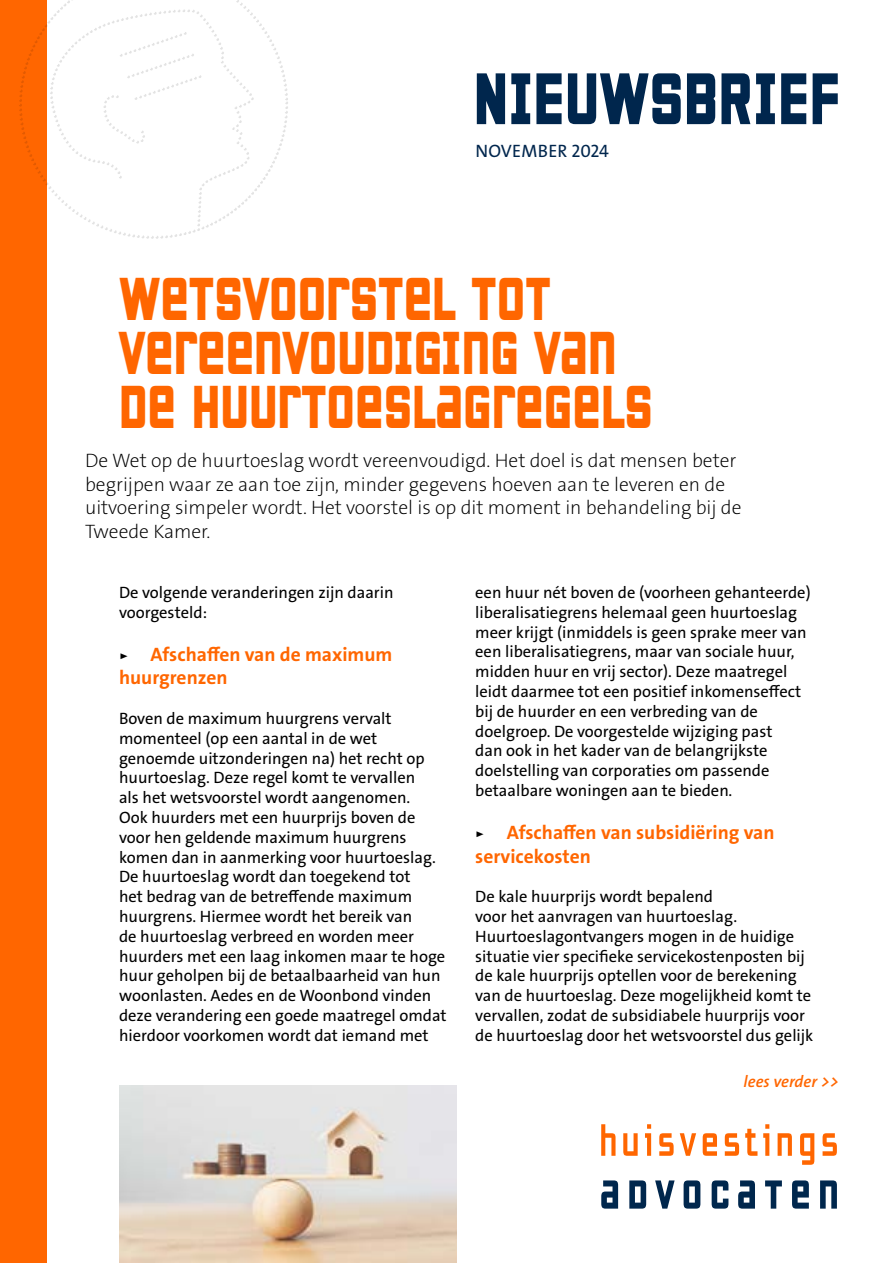
<style>
.page{position:relative;width:893px;height:1263px;background:#fff}
.page>*{position:absolute;margin:0;border:0;box-sizing:border-box;transform-origin:0 0}
.t1{font:65.25px "Gagarin Anna";color:#00264d;scale:.87 1}
.t2{font:54px/54px "Gagarin Anna";color:#f60;scale:.87 1}
.t3{font:19.5px/23.4px "The Sans HP2 Ex Lig";color:#000}
.t4{font:19.5px/23.4px "The Sans LP7 Bld";color:#f60}
.t5{font:18px "The Sans HP5 Plain";letter-spacing:.015em;color:#00264d}
.t6{font:16.5px/19.8px "The Sans HP5 Plain";color:#000}
.t7{font:16.5px "The Sans LP6 Se Bld IT";color:#f60}
.s1{font-family:"The Sans HP5 Plain";font-size:16.5px;color:#000}
</style>
<div class="page">
<div style="left:0;top:0;width:47px;height:1263px;background:#f60"></div>
<svg style="left:601px;top:1124px;width:14px;height:32px"></svg>
<svg style="left:623px;top:1133px;width:15px;height:23px"></svg>
<svg style="left:645px;top:1124px;width:6px;height:32px"></svg>
<svg style="left:659px;top:1133px;width:15px;height:23px"></svg>
<svg style="left:680px;top:1133px;width:16px;height:23px"></svg>
<svg style="left:703px;top:1133px;width:14px;height:23px"></svg>
<svg style="left:725px;top:1133px;width:14px;height:23px"></svg>
<svg style="left:745px;top:1129px;width:12px;height:27px"></svg>
<svg style="left:763px;top:1124px;width:6px;height:32px"></svg>
<svg style="left:778px;top:1133px;width:14px;height:23px"></svg>
<svg style="left:800px;top:1133px;width:14px;height:32px"></svg>
<svg style="left:822px;top:1133px;width:15px;height:23px"></svg>
<svg style="left:601px;top:1180px;width:17px;height:28px"></svg>
<svg style="left:629px;top:1180px;width:17px;height:28px"></svg>
<svg style="left:655px;top:1180px;width:20px;height:28px"></svg>
<svg style="left:684px;top:1180px;width:16px;height:28px"></svg>
<svg style="left:712px;top:1180px;width:16px;height:28px"></svg>
<svg style="left:738px;top:1180px;width:17px;height:28px"></svg>
<svg style="left:765px;top:1180px;width:17px;height:28px"></svg>
<svg style="left:792px;top:1180px;width:17px;height:28px"></svg>
<svg style="left:820px;top:1180px;width:17px;height:28px"></svg>
<img style="left:120px;top:1085px;width:337px;height:178px">
<svg style="left:19px;top:0;width:268px;height:237px"></svg>
<svg style="left:48px;top:8px;width:206px;height:218px"></svg>
<h1 class="t1" style="left:474px;top:57px;width:421px">NIEUWSBRIEF</h1>
<p class="t5" style="left:475px;top:139px;width:135px">NOVEMBER 2024</p>
<h2 class="t2" style="left:119px;top:271px;width:615px">WETSVOORSTEL TOT<br>VEREENVOUDIGING VAN<br>DE HUURTOESLAGREGELS</h2>
<p class="t3" style="left:85px;top:449px;width:658px">De Wet op de huurtoeslag wordt vereenvoudigd. Het doel is dat mensen beter begrijpen waar ze aan toe zijn, minder gegevens hoeven aan te leveren en de uitvoering simpeler wordt. Het voorstel is op dit moment in behandeling bij de Tweede Kamer.</p>
<p class="t6" style="left:119px;top:583px;width:276px">De volgende veranderingen zijn daarin voorgesteld:</p>
<p class="t4" style="left:119px;top:643px;width:275px"><span class="s1">▹</span> Afschaffen van de maximum huurgrenzen</p>
<p class="t6" style="left:119px;top:709px;width:329px">Boven de maximum huurgrens vervalt momenteel (op een aantal in de wet genoemde uitzonderingen na) het recht op huurtoeslag. Deze regel komt te vervallen<br>als het wetsvoorstel wordt aangenomen.<br>Ook huurders met een huurprijs boven de voor hen geldende maximum huurgrens komen dan in aanmerking voor huurtoeslag.<br>De huurtoeslag wordt dan toegekend tot<br>het bedrag van de betreffende maximum huurgrens. Hiermee wordt het bereik van<br>de huurtoeslag verbreed en worden meer huurders met een laag inkomen maar te hoge huur geholpen bij de betaalbaarheid van hun woonlasten. Aedes en de Woonbond vinden deze verandering een goede maatregel omdat hierdoor voorkomen wordt dat iemand met</p>
<p class="t6" style="left:475px;top:583px;width:337px">een huur nét boven de (voorheen gehanteerde) liberalisatiegrens helemaal geen huurtoeslag meer krijgt (inmiddels is geen sprake meer van een liberalisatiegrens, maar van sociale huur, midden huur en vrij sector). Deze maatregel leidt daarmee tot een positief inkomenseffect bij de huurder en een verbreding van de doelgroep. De voorgestelde wijziging past<br>dan ook in het kader van de belangrijkste doelstelling van corporaties om passende betaalbare woningen aan te bieden.</p>
<p class="t4" style="left:475px;top:821px;width:301px"><span class="s1">▹</span> Afschaffen van subsidiëring van servicekosten</p>
<p class="t6" style="left:475px;top:887px;width:340px">De kale huurprijs wordt bepalend<br>voor het aanvragen van huurtoeslag.<br>Huurtoeslagontvangers mogen in de huidige situatie vier specifieke servicekostenposten bij de kale huurprijs optellen voor de berekening van de huurtoeslag. Deze mogelijkheid komt te vervallen, zodat de subsidiabele huurprijs voor de huurtoeslag door het wetsvoorstel dus gelijk</p>
<p class="t7" style="left:743px;top:1071px;width:97px">lees verder &gt;&gt;</p>
</div>
